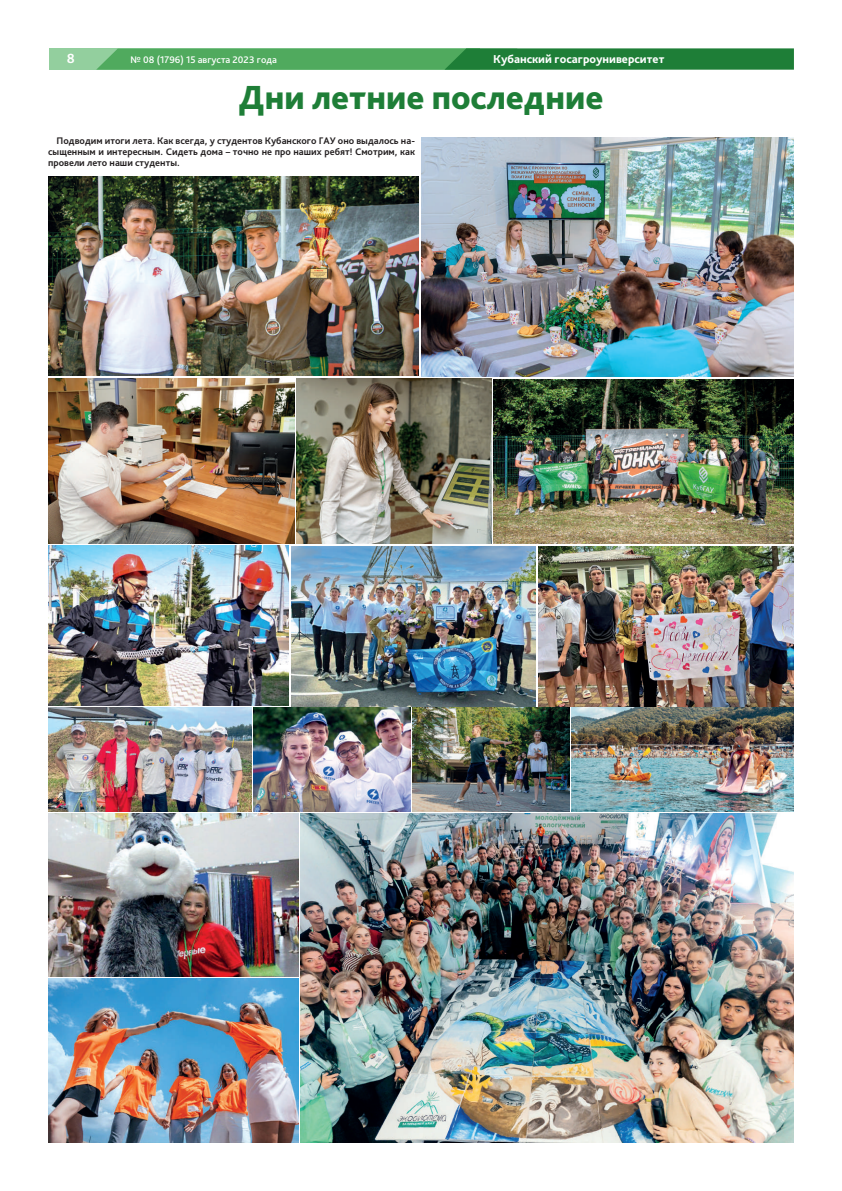
<style>
.page{position:relative;width:842px;height:1191px;background:#fff}
.page>*{position:absolute;margin:0;border:0;box-sizing:border-box;transform-origin:0 0}
.t1{font:800 35px "Bliss Pro";color:#1e7e37}
.t2{font:700 14px "Bliss Pro";color:#fff}
.t3{font:800 12px "Bliss Pro";color:#fff}
.t4{font:700 10px/11px "Bliss Pro";color:#231f20;text-align:justify}
.t5{font:500 10px "Bliss Pro";color:#fff}
</style>
<div class="page">
<div style="left:49px;top:48px;width:430px;height:22px;background:#93cf9e"></div>
<svg style="left:96px;top:48px;width:698px;height:22px;background:#3d9750"></svg>
<img style="left:301px;top:814px;width:493px;height:329px">
<img style="left:421px;top:137px;width:373px;height:239px">
<img style="left:48px;top:978px;width:251px;height:165px">
<img style="left:48px;top:708px;width:203px;height:104px">
<img style="left:538px;top:546px;width:256px;height:161px">
<img style="left:291px;top:546px;width:244px;height:161px">
<img style="left:48px;top:545px;width:240px;height:161px">
<img style="left:254px;top:708px;width:156px;height:104px">
<img style="left:48px;top:814px;width:251px;height:162px">
<img style="left:297px;top:379px;width:195px;height:164px">
<img style="left:48px;top:379px;width:247px;height:164px">
<img style="left:48px;top:177px;width:370px;height:199px">
<img style="left:494px;top:379px;width:299px;height:164px">
<img style="left:413px;top:708px;width:156px;height:104px">
<img style="left:572px;top:708px;width:222px;height:104px">
<h2 class="t2" style="left:67px;top:53px;width:10px">8</h2>
<p class="t5" style="left:130px;top:56px;width:148px">№ 08 (1796) 15 августа 2023 года</p>
<p class="t3" style="left:493px;top:54px;width:173px">Кубанский госагроуниверситет</p>
<h1 class="t1" style="left:239px;top:84px;width:366px">Дни летние последние</h1>
<p class="t4" style="left:48px;top:136px;width:368px;text-indent:9px">Подводим итоги лета. Как всегда, у студентов Кубанского ГАУ оно выдалось на&shy;сыщенным и интересным. Сидеть дома – точно не про наших ребят! Смотрим, как провели лето наши студенты.</p>
</div>
